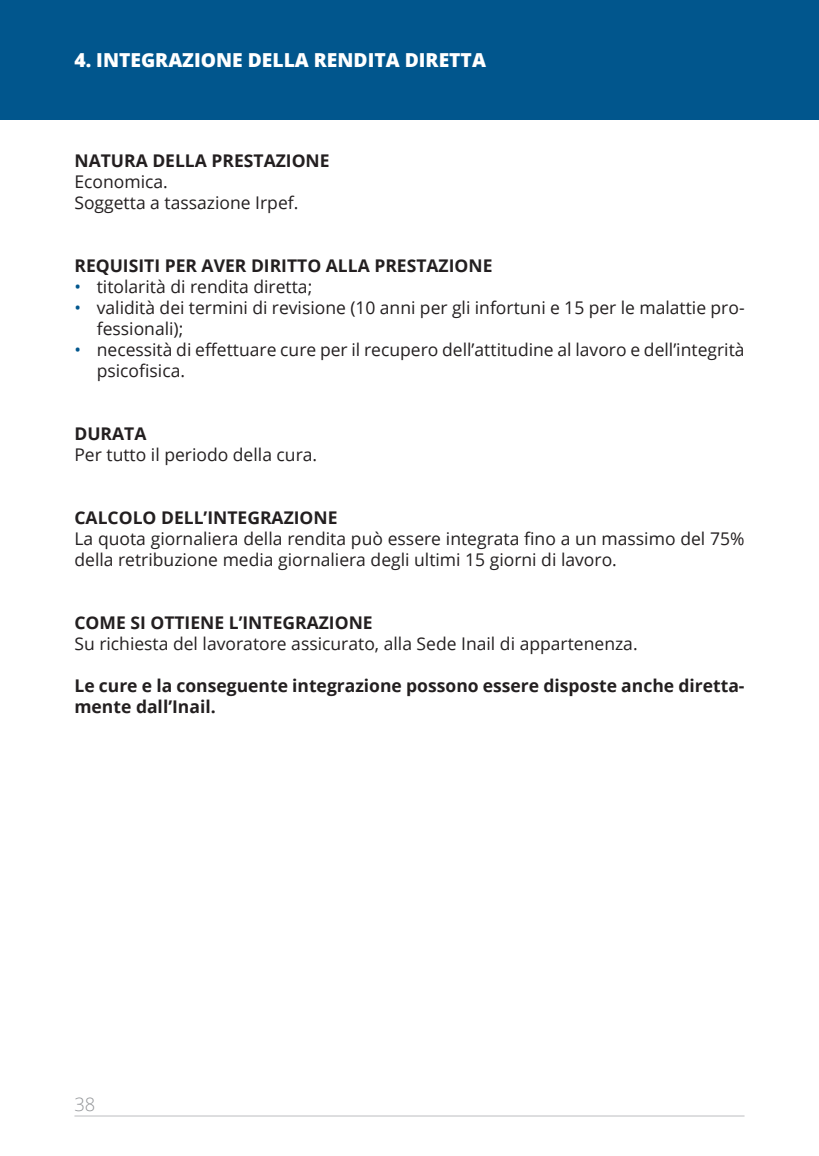
<style>
.page{position:relative;width:819px;height:1156px;background:#fff}
.page>*{position:absolute;margin:0;border:0;box-sizing:border-box;transform-origin:0 0}
.t1{font:800 19.25px "Open Sans";color:#fff}
.t2{font:300 18.38px "Open Sans";color:#939598}
.t3{font:17.5px/21px "Open Sans";color:#231f20}
.t4{font:700 17.5px/21px "Open Sans";color:#231f20}
.s1{color:#01568d}
</style>
<div class="page">
<hr style="left:74px;top:1116px;width:670px;height:1px;background:#bcbdc0">
<div style="left:0;top:0;width:819px;height:119px;background:#01568d"></div>
<p class="t1" style="left:74px;top:46px;width:413px">4. INTEGRAZIONE DELLA RENDITA DIRETTA</p>
<p class="t4" style="left:74px;top:150px;width:257px">NATURA DELLA PRESTAZIONE</p>
<p class="t3" style="left:74px;top:171px;width:225px">Economica.<br>Soggetta a tassazione Irpef.</p>
<p class="t4" style="left:74px;top:255px;width:419px">REQUISITI PER AVER DIRITTO ALLA PRESTAZIONE</p>
<p class="t3" style="left:74px;top:276px;width:239px"><span class="s1">•</span> titolarità di rendita diretta;</p>
<p class="t3" style="left:97px;top:297px;width:649px;text-indent:-22px"><span class="s1">•</span> validità dei termini di revisione (10 anni per gli infortuni e 15 per le malattie pro&shy;fessionali);</p>
<p class="t3" style="left:97px;top:339px;width:649px;text-indent:-22px"><span class="s1">•</span> necessità di effettuare cure per il recupero dell’attitudine al lavoro e dell’integrità psicofisica.</p>
<p class="t4" style="left:74px;top:423px;width:74px">DURATA</p>
<p class="t3" style="left:74px;top:444px;width:244px">Per tutto il periodo della cura.</p>
<p class="t4" style="left:74px;top:507px;width:265px">CALCOLO DELL’INTEGRAZIONE</p>
<p class="t3" style="left:74px;top:528px;width:671px">La quota giornaliera della rendita può essere integrata fino a un massimo del 75% della retribuzione media giornaliera degli ultimi 15 giorni di lavoro.</p>
<p class="t4" style="left:74px;top:612px;width:300px">COME SI OTTIENE L’INTEGRAZIONE</p>
<p class="t3" style="left:74px;top:633px;width:564px">Su richiesta del lavoratore assicurato, alla Sede Inail di appartenenza.</p>
<p class="t4" style="left:74px;top:675px;width:671px">Le cure e la conseguente integrazione possono essere disposte anche diretta&shy;mente dall’Inail.</p>
<p class="t2" style="left:74px;top:1091px;width:22px">38</p>
</div>
